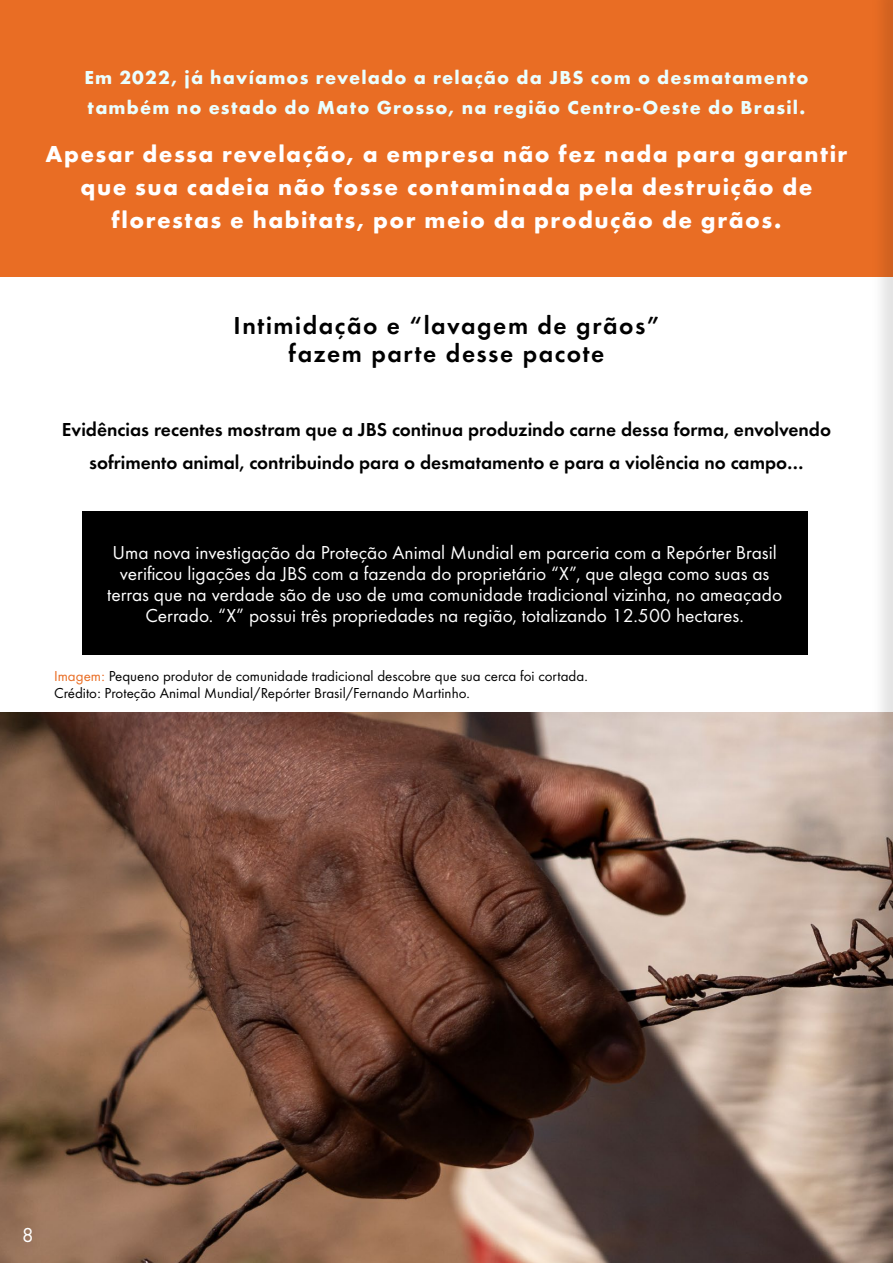
<style>
.page{position:relative;width:893px;height:1263px;background:#fff}
.page>*{position:absolute;margin:0;border:0;box-sizing:border-box;transform-origin:0 0}
.t1{font:600 25.5px/28.5px "Futura Round";letter-spacing:.06em;color:#000;text-align:center}
.t2{font:700 24px/33px "Futura Round";letter-spacing:.06em;color:#fff;text-align:center}
.t3{font:21px "Futura Round";color:#fff}
.t4{font:19.5px/21px "Futura Round";color:#fff;text-align:center}
.t5{font:600 19.5px/33px "Futura Round";color:#000;text-align:center}
.t6{font:700 19.5px/30px "Futura Round";letter-spacing:.06em;color:#eaffff}
.t7{font:15px/16.5px "Futura Round";color:#000}
.s1{color:#e96d24}
</style>
<div class="page">
<div style="left:82px;top:511px;width:725px;height:144px;background:#000"></div>
<img style="left:0;top:712px;width:814px;height:551px">
<div style="left:0;top:0;width:893px;height:276px;background:#e96d24"></div>
<img style="left:814px;top:0;width:79px;height:1263px">
<p class="t6" style="left:84px;top:61px;width:726px">Em 2022, já havíamos revelado a relação da JBS com o desmatamento também no estado do Mato Grosso, na região Centro-Oeste do Brasil.</p>
<p class="t2" style="left:46px;top:135px;width:803px">Apesar dessa revelação, a empresa não fez nada para garantir que sua cadeia não fosse contaminada pela destruição de florestas e habitats, por meio da produção de grãos.</p>
<h1 class="t1" style="left:234px;top:309px;width:427px">Intimidação e “lavagem de grãos” fazem parte desse pacote</h1>
<p class="t5" style="left:62px;top:411px;width:771px">Evidências recentes mostram que a JBS continua produzindo carne dessa forma, envolvendo sofrimento animal, contribuindo para o desmatamento e para a violência no campo…</p>
<p class="t4" style="left:107px;top:540px;width:677px">Uma nova investigação da Proteção Animal Mundial em parceria com a Repórter Brasil verificou ligações da JBS com a fazenda do proprietário “X”, que alega como suas as terras que na verdade são de uso de uma comunidade tradicional vizinha, no ameaçado Cerrado. “X” possui três propriedades na região, totalizando 12.500 hectares.</p>
<p class="t7" style="left:54px;top:667px;width:535px"><span class="s1">Imagem:</span> Pequeno produtor de comunidade tradicional descobre que sua cerca foi cortada.<br>Crédito: Proteção Animal Mundial/Repórter Brasil/Fernando Martinho.</p>
<p class="t3" style="left:22px;top:1220px;width:13px">8</p>
</div>
